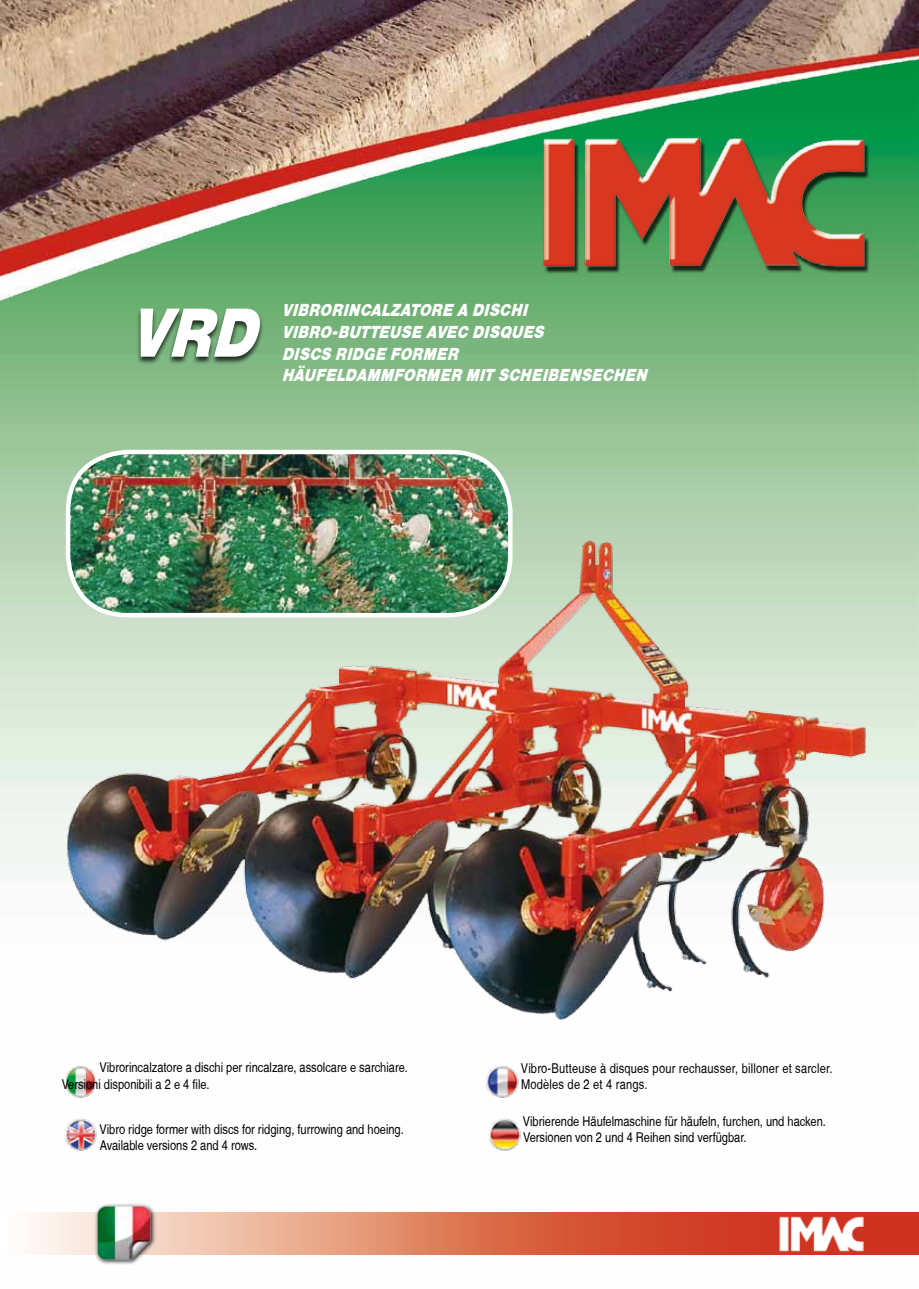
<style>
.page{position:relative;width:919px;height:1289px;background:#fff}
.page>*{position:absolute;margin:0;border:0;box-sizing:border-box;transform-origin:0 0}
.t1{font:800 72px "Helvetica Cnd Obl";color:#fff}
.t2{font:800 18px/21.6px "Helvetica Cnd Obl";letter-spacing:.02em;color:#fff}
.t3{font:condensed 13.5px/16.2px "Helvetica";color:#000}
</style>
<div class="page">
<img style="left:0;top:338px;width:918px;height:927px">
<div style="left:136px;top:308px;width:129px;height:57px;background:#000;opacity:.75"></div>
<svg style="left:1px;top:1212px;width:917px;height:42px;background:#e0836b"></svg>
<img style="left:777px;top:1214px;width:88px;height:39px">
<img style="left:0;top:0;width:918px;height:338px">
<img style="left:526px;top:122px;width:355px;height:160px">
<div style="left:94px;top:1203px;width:62px;height:61px;background:#000;opacity:.93"></div>
<img style="left:93px;top:1204px;width:59px;height:58px">
<img style="left:68px;top:452px;width:442px;height:77px">
<div style="left:66px;top:450px;width:446px;height:167px;border:4px solid #fff;border-radius:60px"></div>
<img style="left:51px;top:529px;width:828px;height:511px">
<img style="left:62px;top:1062px;width:38px;height:38px">
<img style="left:483px;top:1062px;width:38px;height:38px">
<img style="left:62px;top:1115px;width:38px;height:38px">
<img style="left:485px;top:1115px;width:38px;height:38px">
<h1 class="t1" style="left:129px;top:291px;width:128px">VRD</h1>
<h2 class="t2" style="left:282px;top:300px;width:366px">VIBRORINCALZATORE A DISCHI<br>VIBRO-BUTTEUSE AVEC DISQUES<br>DISCS RIDGE FORMER<br>HÄUFELDAMMFORMER MIT SCHEIBENSECHEN</h2>
<p class="t3" style="left:62px;top:1059px;width:347px;text-indent:38px">Vibrorincalzatore a dischi per rincalzare, assolcare e sarchiare.<br>Versioni disponibili a 2 e 4 file.</p>
<p class="t3" style="left:520px;top:1059px;width:313px">Vibro-Butteuse à disques pour rechausser, billoner et sarcler.<br>Modèles de 2 et 4 rangs.</p>
<p class="t3" style="left:99px;top:1120px;width:306px">Vibro ridge former with discs for ridging, furrowing and hoeing.<br>Available versions 2 and 4 rows.</p>
<p class="t3" style="left:522px;top:1112px;width:305px">Vibrierende Häufelmaschine für häufeln, furchen, und hacken.<br>Versionen von 2 und 4 Reihen sind verfügbar.</p>
</div>
